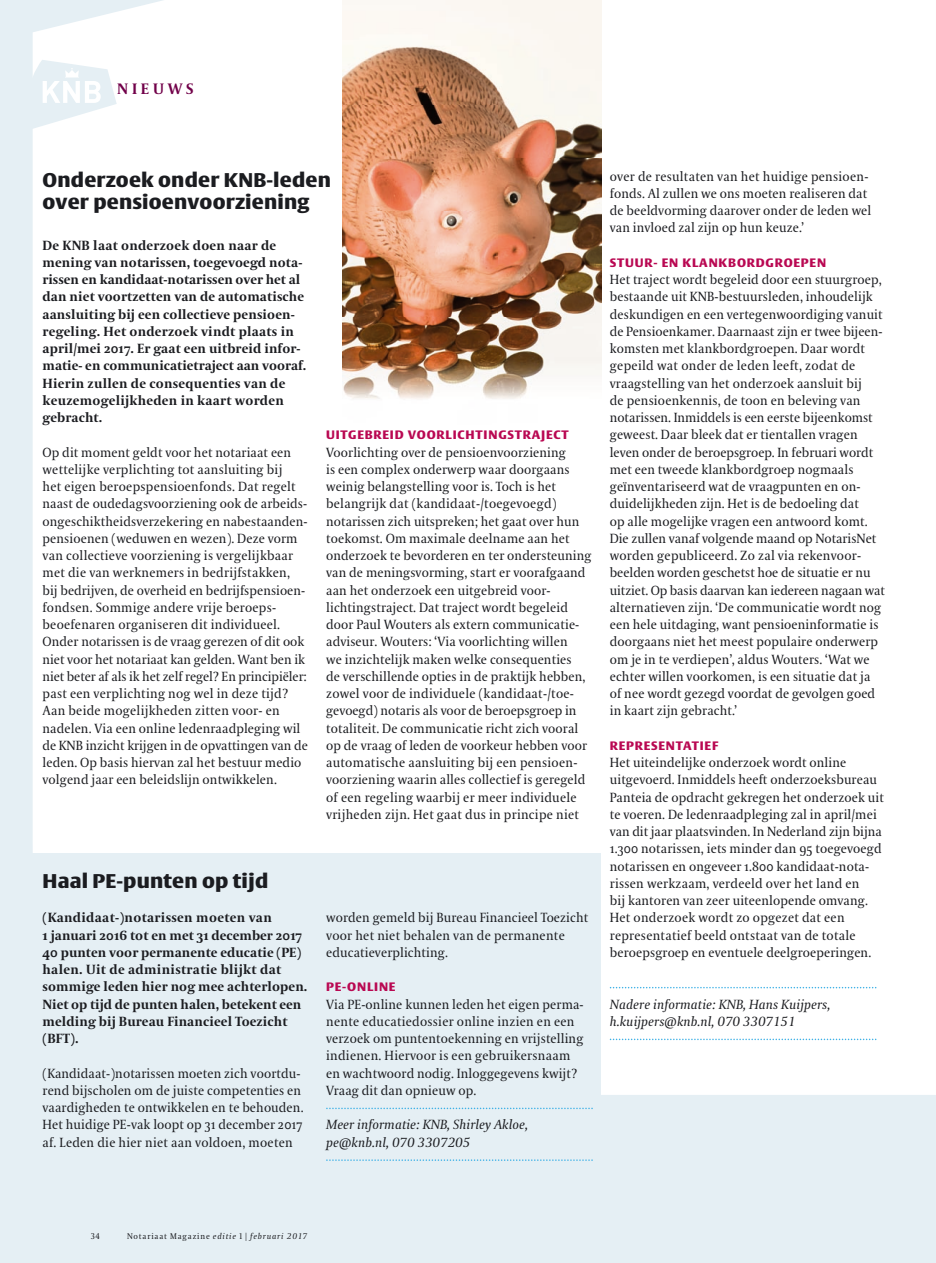
<style>
.page{position:relative;width:936px;height:1263px;background:#fff}
.page>*{position:absolute;margin:0;border:0;box-sizing:border-box;transform-origin:0 0}
.t1{font:700 19.5px/22.5px "VPRO Vesta";letter-spacing:.01em;color:#1b1c20}
.t2{font:700 15px "VPRO Coranto";letter-spacing:.25em;color:#710049}
.t3{font:13.2px/17.2px "VPRO Coranto";letter-spacing:.01em;color:#1b1c20}
.t4{font:700 13.2px/17.2px "VPRO Coranto";letter-spacing:.01em;color:#1b1c20}
.t5{font:italic 13.2px/17.2px "VPRO Coranto";letter-spacing:.01em;color:#1b1c20}
.t6{font:700 12px "VPRO Vesta";letter-spacing:.07em;color:#b90852}
.t7{font:italic 8.25px "VPRO Coranto";letter-spacing:.1em;color:#1b1c20}
.t8{font:8.25px "VPRO Coranto Cn";color:#1b1c20}
.s1{font-style:normal}
.s2{font-family:"VPRO Coranto Cn";font-style:normal}
</style>
<div class="page">
<div style="left:0;top:0;width:935px;height:1263px;background:#e5eff4"></div>
<div style="left:33px;top:0;width:902px;height:1095px;background:#fff"></div>
<svg style="left:33px;top:60px;width:84px;height:70px"></svg>
<div style="left:0;top:853px;width:601px;height:397px;background:#e5eff4"></div>
<svg style="left:326px;top:1108px;width:266px;height:1px"></svg>
<svg style="left:326px;top:1159px;width:266px;height:2px"></svg>
<div style="left:342px;top:424px;width:259px;height:97px;background:#fff"></div>
<img style="left:342px;top:0;width:259px;height:424px">
<svg style="left:609px;top:987px;width:267px;height:1px"></svg>
<svg style="left:609px;top:1039px;width:267px;height:1px"></svg>
<p class="t2" style="left:117px;top:80px;width:78px">NIEUWS</p>
<h1 class="t1" style="left:43px;top:170px;width:290px">ONDERZOEK ONDER KNB-LEDEN<br>OVER PENSIOENVOORZIENING</h1>
<p class="t4" style="left:43px;top:236px;width:265px">De KNB laat onderzoek doen naar de mening van notarissen, toegevoegd nota&shy;rissen en kandidaat-notarissen over het al dan niet voortzetten van de automatische aansluiting bij een collectieve pensioen&shy;regeling. Het onderzoek vindt plaats in april/mei 2017. Er gaat een uitbreid infor&shy;matie- en communicatietraject aan vooraf.<br>Hierin zullen de consequenties van de keuzemogelijkheden in kaart worden gebracht.</p>
<p class="t3" style="left:43px;top:443px;width:267px">Op dit moment geldt voor het notariaat een wettelijke verplichting tot aansluiting bij<br>het eigen beroepspensioenfonds. Dat regelt naast de oudedagsvoorziening ook de arbeids&shy;ongeschiktheidsverzekering en nabestaanden&shy;pensioenen (weduwen en wezen). Deze vorm van collectieve voorziening is vergelijkbaar met die van werknemers in bedrijfstakken, bij bedrijven, de overheid en bedrijfspensioen&shy;fondsen. Sommige andere vrije beroeps - beoefenaren organiseren dit individueel.<br>Onder notarissen is de vraag gerezen of dit ook niet voor het notariaat kan gelden. Want ben ik niet beter af als ik het zelf regel? En principiëler: past een verplichting nog wel in deze tijd?<br>Aan beide mogelijkheden zitten voor- en nadelen. Via een online ledenraadpleging wil de KNB inzicht krijgen in de opvattingen van de leden. Op basis hiervan zal het bestuur medio volgend jaar een beleidslijn ontwikkelen.</p>
<p class="t6" style="left:326px;top:430px;width:244px">UITGEBREID VOORLICHTINGSTRAJECT</p>
<p class="t3" style="left:326px;top:443px;width:267px">Voorlichting over de pensioenvoorziening<br>is een complex onderwerp waar doorgaans weinig belangstelling voor is. Toch is het belangrijk dat (kandidaat-/toegevoegd) notarissen zich uitspreken; het gaat over hun toekomst. Om maximale deelname aan het onderzoek te bevorderen en ter ondersteuning van de meningsvorming, start er voorafgaand aan het onderzoek een uitgebreid voor&shy;lichtingstraject. Dat traject wordt begeleid door Paul Wouters als extern communicatie&shy;adviseur. Wouters: ‘Via voorlichting willen<br>we inzichtelijk maken welke consequenties<br>de verschillende opties in de praktijk hebben, zowel voor de individuele (kandidaat-/toe - gevoegd) notaris als voor de beroepsgroep in totaliteit. De communicatie richt zich vooral op de vraag of leden de voorkeur hebben voor automatische aansluiting bij een pensioen&shy;voorziening waarin alles collectief is geregeld of een regeling waarbij er meer individuele vrijheden zijn. Het gaat dus in principe niet</p>
<h1 class="t1" style="left:43px;top:871px;width:227px">HAAL PE-PUNTEN OP TIJD</h1>
<p class="t4" style="left:43px;top:909px;width:266px">(Kandidaat-)notarissen moeten van<br>1 januari 2016 tot en met 31 december 2017<br>40 punten voor permanente educatie (PE) halen. Uit de administratie blijkt dat sommige leden hier nog mee achterlopen.<br>Niet op tijd de punten halen, betekent een melding bij Bureau Financieel Toezicht (BFT).</p>
<p class="t3" style="left:43px;top:1064px;width:262px">(Kandidaat-)notarissen moeten zich voortdu&shy;rend bijscholen om de juiste competenties en vaardigheden te ontwikkelen en te behouden.<br>Het huidige PE-vak loopt op 31 december 2017 af. Leden die hier niet aan voldoen, moeten</p>
<p class="t3" style="left:326px;top:909px;width:264px">worden gemeld bij Bureau Financieel Toezicht voor het niet behalen van de permanente educatieverplichting.</p>
<p class="t6" style="left:326px;top:982px;width:71px">PE-ONLINE</p>
<p class="t3" style="left:326px;top:995px;width:259px">Via PE-online kunnen leden het eigen perma&shy;nente educatiedossier online inzien en een verzoek om puntentoekenning en vrijstelling indienen. Hiervoor is een gebruikersnaam en wachtwoord nodig. Inloggegevens kwijt?<br>Vraag dit dan opnieuw op.</p>
<p class="t5" style="left:326px;top:1116px;width:203px">Meer informatie: KNB, Shirley Akloe, pe@knb.nl, 070 3307205</p>
<p class="t3" style="left:609px;top:167px;width:263px">over de resultaten van het huidige pensioen&shy;fonds. Al zullen we ons moeten realiseren dat de beeldvorming daarover onder de leden wel van invloed zal zijn op hun keuze.’</p>
<p class="t6" style="left:609px;top:257px;width:218px">STUUR- EN KLANKBORDGROEPEN</p>
<p class="t3" style="left:609px;top:271px;width:276px">Het traject wordt begeleid door een stuurgroep, bestaande uit KNB-bestuursleden, inhoudelijk deskundigen en een vertegenwoordiging vanuit de Pensioenkamer. Daarnaast zijn er twee bijeen - komsten met klankbordgroepen. Daar wordt gepeild wat onder de leden leeft, zodat de vraag stelling van het onderzoek aansluit bij<br>de pensioenkennis, de toon en beleving van notarissen. Inmiddels is een eerste bijeenkomst geweest. Daar bleek dat er tientallen vragen leven onder de beroepsgroep. In februari wordt met een tweede klankbordgroep nogmaals geïnventariseerd wat de vraagpunten en on - duidelijkheden zijn. Het is de bedoeling dat<br>op alle mogelijke vragen een antwoord komt.<br>Die zullen vanaf volgende maand op NotarisNet worden gepubliceerd. Zo zal via rekenvoor&shy;beelden worden geschetst hoe de situatie er nu uitziet. Op basis daarvan kan iedereen nagaan wat alternatieven zijn. ‘De communicatie wordt nog een hele uitdaging, want pensioeninformatie is doorgaans niet het meest populaire onderwerp om je in te verdiepen’, aldus Wouters. ‘Wat we echter willen voorkomen, is een situatie dat ja of nee wordt gezegd voordat de gevolgen goed in kaart zijn gebracht.’</p>
<p class="t6" style="left:609px;top:740px;width:110px">REPRESENTATIEF</p>
<p class="t3" style="left:609px;top:754px;width:275px">Het uiteindelijke onderzoek wordt online uitgevoerd. Inmiddels heeft onderzoeksbureau Panteia de opdracht gekregen het onderzoek uit te voeren. De ledenraadpleging zal in april/mei van dit jaar plaatsvinden. In Nederland zijn bijna 1.300 notarissen, iets minder dan 95 toegevoegd notarissen en ongeveer 1.800 kandidaat-nota&shy;rissen werkzaam, verdeeld over het land en<br>bij kantoren van zeer uiteenlopende omvang.<br>Het onderzoek wordt zo opgezet dat een representatief beeld ontstaat van de totale beroepsgroep en eventuele deelgroeperingen.</p>
<p class="t5" style="left:609px;top:996px;width:222px">Nadere informatie: KNB, Hans Kuijpers, h.kuijpers@knb.nl, 070 3307151</p>
<p class="t8" style="left:91px;top:1231px;width:10px">34</p>
<p class="t7" style="left:127px;top:1231px;width:181px"><span class="s1">Notariaat Magazine</span> editie <span class="s2">1 |</span> februari 2017</p>
</div>
